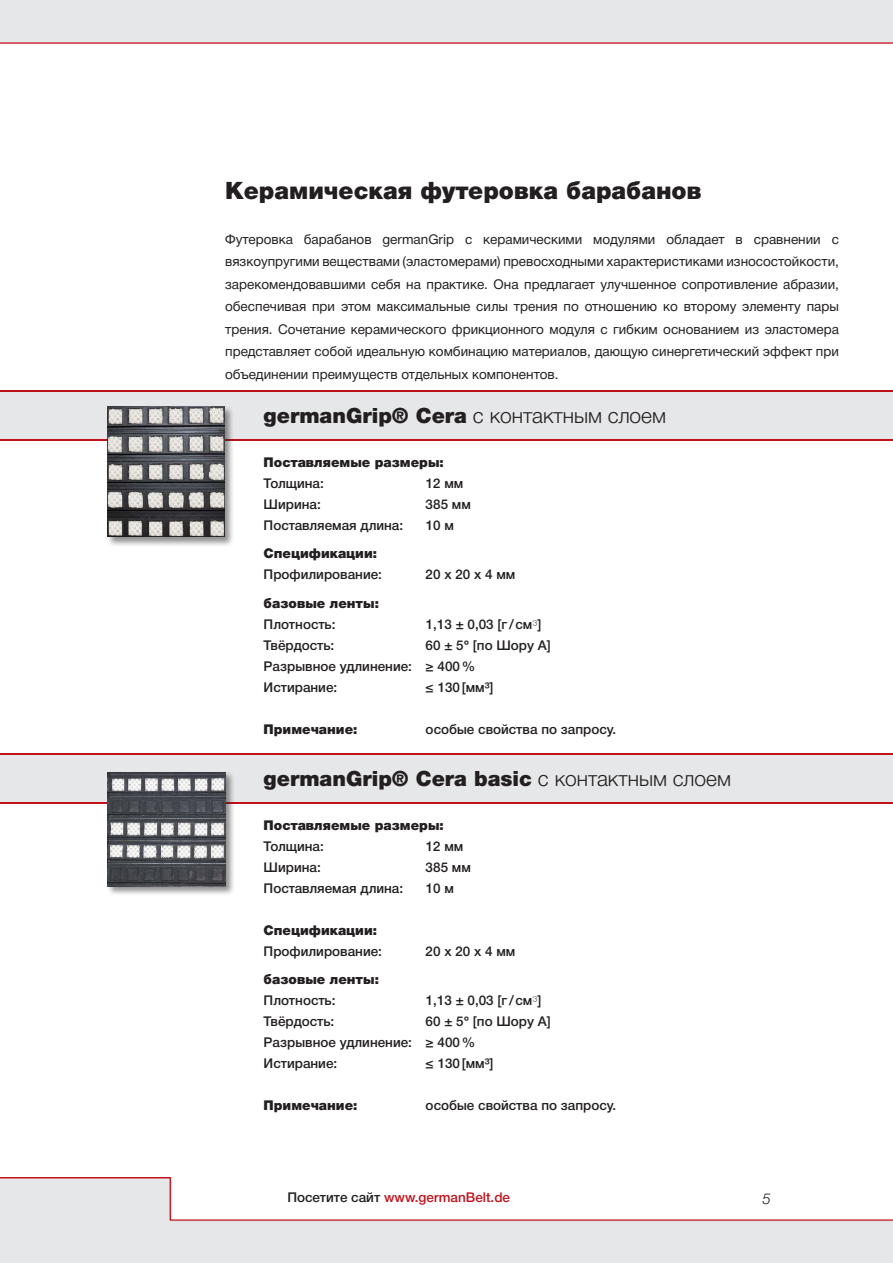
<style>
.page{position:relative;width:893px;height:1263px;background:#fff}
.page>*{position:absolute;margin:0;border:0;box-sizing:border-box;transform-origin:0 0}
.t1{font:900 24px "Helvetica Neue Cyr";color:#231f20}
.t2{font:900 21px "Helvetica Neue LT Pro";color:#231f20}
.t3{font:300 21px "Helvetica Neue Cyr";color:#231f20}
.t4{font:italic 300 15px "Helvetica Neue LT Pro";color:#231f20}
.t5{font:13.5px/22.5px "Helvetica Neue Cyr";color:#231f20;text-align:justify}
.t6{font:500 13.5px "Helvetica Neue Cyr";color:#231f20}
.t7{font:900 13.5px "Helvetica Neue Cyr";color:#231f20}
.t8{font:500 13.5px "Helvetica Neue Cyr";color:#c1121c}
.s1{font-family:"Helvetica Neue LT Pro";font-weight:900}
.s2{font-family:"Helvetica Neue LT Pro";font-weight:100;font-stretch:expanded;font-size:12px}
.s3{font-family:"Helvetica Neue LT Pro"}
.s4{font-family:"Helvetica Neue Cyr";font-weight:300}
.s5{color:#231f20}
</style>
<div class="page">
<div style="left:0;top:0;width:893px;height:44px;background:#e6e7e8"></div>
<img style="left:0;top:1177px;width:893px;height:86px">
<img style="left:0;top:753px;width:893px;height:51px">
<img style="left:0;top:390px;width:893px;height:51px">
<div style="left:106px;top:405px;width:128px;height:142px;background:#231f20;opacity:.5"></div>
<img style="left:107px;top:406px;width:118px;height:131px">
<div style="left:106px;top:771px;width:129px;height:125px;background:#231f20;opacity:.5"></div>
<img style="left:108px;top:772px;width:117px;height:114px">
<p class="t1" style="left:225px;top:177px;width:478px">Керамическая футеровка барабанов</p>
<p class="t5" style="left:225px;top:228px;width:615px">Футеровка барабанов germanGrip с керамическими модулями обладает в сравнении с вязкоупругими веществами (эластомерами) превосходными характеристиками износостойкости, зарекомендовавшими себя на практике. Она предлагает улучшенное сопротивление абразии, обеспечивая при этом максимальные силы трения по отношению ко второму элементу пары трения. Сочетание керамического фрикционного модуля с гибким основанием из эластомера представляет собой идеальную комбинацию материалов, дающую синергетический эффект при объединении преимуществ отдельных компонентов.</p>
<p class="t3" style="left:264px;top:404px;width:404px"><span class="s1">germanGrip® Cera</span> с контактным слоем</p>
<p class="t7" style="left:264px;top:455px;width:182px">Поставляемые размеры:</p>
<p class="t6" style="left:264px;top:476px;width:62px">Толщина:</p>
<p class="t6" style="left:426px;top:476px;width:39px">12 мм</p>
<p class="t6" style="left:264px;top:497px;width:59px">Ширина:</p>
<p class="t6" style="left:426px;top:497px;width:47px">385 мм</p>
<p class="t6" style="left:264px;top:518px;width:141px">Поставляемая длина:</p>
<p class="t6" style="left:426px;top:518px;width:30px">10 м</p>
<p class="t7" style="left:264px;top:546px;width:115px">Спецификации:</p>
<p class="t6" style="left:264px;top:567px;width:120px">Профилирование:</p>
<p class="t6" style="left:426px;top:567px;width:91px">20 x 20 x 4 мм</p>
<p class="t7" style="left:264px;top:596px;width:117px">базовые ленты:</p>
<p class="t6" style="left:264px;top:617px;width:73px">Плотность:</p>
<p class="t6" style="left:426px;top:617px;width:117px">1,13 ± 0,03 [г /см<span class="s2">³</span>]</p>
<p class="t6" style="left:264px;top:638px;width:72px">Твёрдость:</p>
<p class="t6" style="left:426px;top:638px;width:127px">60 ± 5° [по Шору A]</p>
<p class="t6" style="left:264px;top:659px;width:213px">Разрывное удлинение: ≥ 400%</p>
<p class="t6" style="left:264px;top:680px;width:75px">Истирание:</p>
<p class="t6" style="left:426px;top:680px;width:69px">≤ 130[мм<span class="s3">³</span>]</p>
<p class="t7" style="left:264px;top:722px;width:96px">Примечание:</p>
<p class="t6" style="left:426px;top:722px;width:192px">особые свойства по запросу.</p>
<p class="t2" style="left:264px;top:766px;width:469px">germanGrip® Cera basic <span class="s4">с контактным слоем</span></p>
<p class="t7" style="left:264px;top:817px;width:182px">Поставляемые размеры:</p>
<p class="t6" style="left:264px;top:839px;width:62px">Толщина:</p>
<p class="t6" style="left:426px;top:839px;width:39px">12 мм</p>
<p class="t6" style="left:264px;top:860px;width:59px">Ширина:</p>
<p class="t6" style="left:426px;top:860px;width:47px">385 мм</p>
<p class="t6" style="left:264px;top:881px;width:141px">Поставляемая длина:</p>
<p class="t6" style="left:426px;top:881px;width:30px">10 м</p>
<p class="t7" style="left:264px;top:922px;width:115px">Спецификации:</p>
<p class="t6" style="left:264px;top:944px;width:120px">Профилирование:</p>
<p class="t6" style="left:426px;top:944px;width:91px">20 x 20 x 4 мм</p>
<p class="t7" style="left:264px;top:972px;width:117px">базовые ленты:</p>
<p class="t6" style="left:264px;top:993px;width:73px">Плотность:</p>
<p class="t6" style="left:426px;top:993px;width:117px">1,13 ± 0,03 [г /см<span class="s2">³</span>]</p>
<p class="t6" style="left:264px;top:1014px;width:72px">Твёрдость:</p>
<p class="t6" style="left:426px;top:1014px;width:127px">60 ± 5° [по Шору A]</p>
<p class="t6" style="left:264px;top:1035px;width:213px">Разрывное удлинение: ≥ 400%</p>
<p class="t6" style="left:264px;top:1056px;width:75px">Истирание:</p>
<p class="t6" style="left:426px;top:1056px;width:69px">≤ 130[мм<span class="s3">³</span>]</p>
<p class="t7" style="left:264px;top:1098px;width:96px">Примечание:</p>
<p class="t6" style="left:426px;top:1098px;width:192px">особые свойства по запросу.</p>
<p class="t8" style="left:287px;top:1190px;width:224px"><span class="s5">Посетите сайт</span> www.germanBelt.de</p>
<p class="t4" style="left:762px;top:1189px;width:10px">5</p>
</div>
